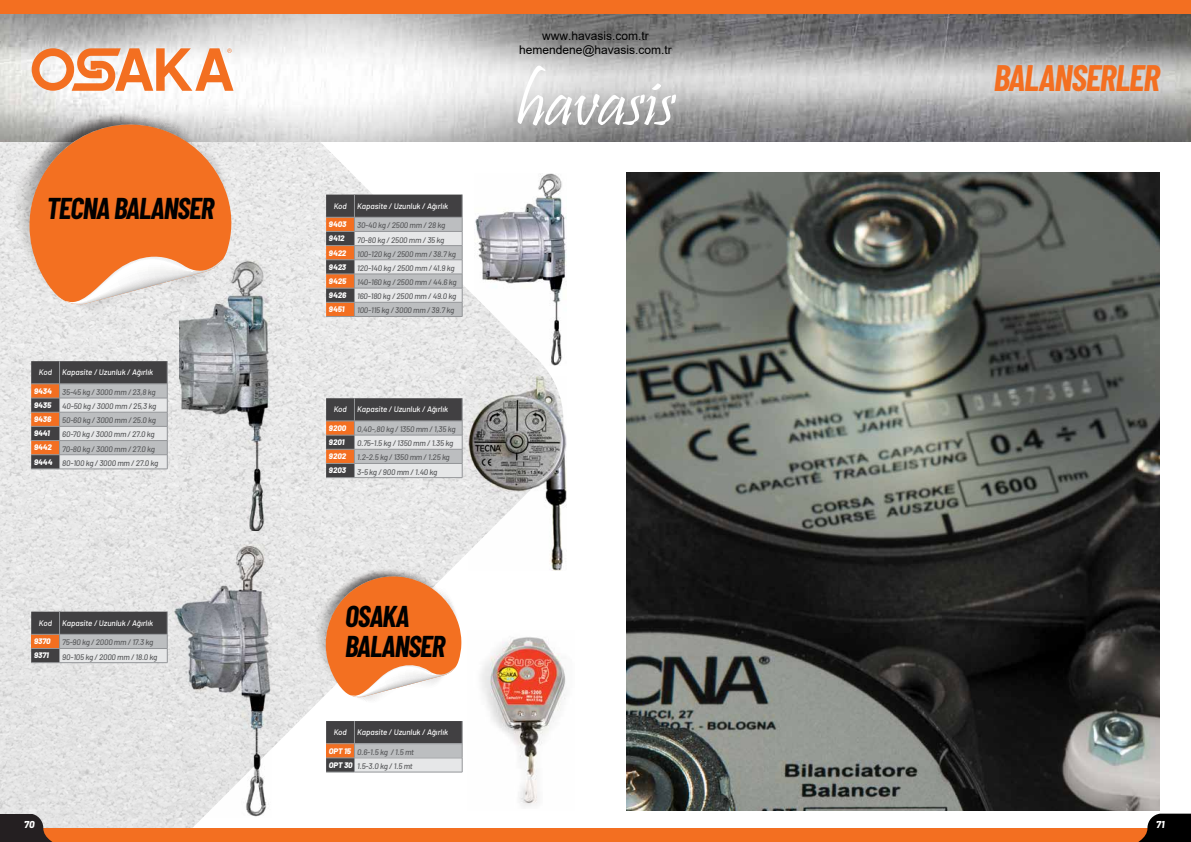
<style>
.page{position:relative;width:1191px;height:842px;background:#fff}
.page>*{position:absolute;margin:0;border:0;box-sizing:border-box;transform-origin:0 0}
.t1{font:72px "Pristina";color:#fff}
.t2{font:italic 700 36px "Barlow Condensed";letter-spacing:-.03em;color:#f36f21}
.t3{font:italic 700 29.4px/29.4px "Barlow Condensed";letter-spacing:-.03em;color:#000}
.t4{font:12px/14.4px "Arial";color:#000;text-align:center}
.t5{font:italic 800 10px "Barlow";color:#fff}
.t6{font:italic 500 8px/14.2px "Barlow";letter-spacing:-.02em;color:#58595b}
.t7{font:italic 500 8px "Barlow";color:#fff}
.t8{font:italic 800 8px "Barlow";letter-spacing:-.005em;color:#fff}
.s1{font-weight:800;color:#fff}
</style>
<div class="page">
<img style="left:0;top:142px;width:563px;height:687px">
<img style="left:0;top:13px;width:1191px;height:129px">
<svg style="left:32px;top:48px;width:201px;height:43px"></svg>
<div style="left:0;top:0;width:1191px;height:13px;background:#f36f21"></div>
<div style="left:0;top:829px;width:1191px;height:13px;background:#f36f21"></div>
<svg style="left:0;top:814px;width:97px;height:28px"></svg>
<svg style="left:1093px;top:814px;width:98px;height:28px"></svg>
<svg style="left:14px;top:101px;width:215px;height:212px"></svg>
<svg style="left:18px;top:115px;width:215px;height:190px;background:#d3d3d2"></svg>
<svg style="left:29px;top:124px;width:202px;height:183px;background:#ea8b51"></svg>
<svg style="left:315px;top:560px;width:147px;height:143px"></svg>
<img style="left:180px;top:261px;width:90px;height:269px">
<img style="left:475px;top:173px;width:91px;height:193px">
<img style="left:172px;top:545px;width:99px;height:272px">
<img style="left:468px;top:376px;width:98px;height:195px">
<img style="left:468px;top:630px;width:98px;height:180px">
<svg style="left:326px;top:195px;width:137px;height:122px;background:#aa9f9a"></svg>
<hr style="left:354px;top:217px;width:108px;height:1px;background:#939598">
<svg style="left:31px;top:361px;width:137px;height:109px;background:#a79e9a"></svg>
<hr style="left:60px;top:384px;width:107px;height:1px;background:#939598">
<svg style="left:31px;top:612px;width:137px;height:51px;background:#8a8380"></svg>
<hr style="left:60px;top:634px;width:107px;height:1px;background:#939598">
<svg style="left:326px;top:721px;width:137px;height:52px;background:#8b8482"></svg>
<hr style="left:354px;top:743px;width:108px;height:1px;background:#939598">
<svg style="left:326px;top:398px;width:137px;height:80px;background:#9d9591"></svg>
<hr style="left:354px;top:421px;width:108px;height:1px;background:#939598">
<img style="left:626px;top:173px;width:533px;height:638px">
<h3 class="t3" style="left:46px;top:193px;width:169px">TECNA BALANSER</h3>
<p class="t7" style="left:39px;top:367px;width:15px">Kod</p>
<p class="t7" style="left:62px;top:367px;width:92px">Kapasite / Uzunluk / Ağırlık</p>
<p class="t8" style="left:34px;top:385px;width:19px">9434</p>
<p class="t6" style="left:62px;top:384px;width:95px">35-45 kg / 3000 mm / 23,8 kg</p>
<p class="t8" style="left:34px;top:399px;width:19px">9435</p>
<p class="t6" style="left:62px;top:398px;width:96px">40-50 kg / 3000 mm / 25,3 kg</p>
<p class="t8" style="left:34px;top:413px;width:19px">9436</p>
<p class="t6" style="left:62px;top:413px;width:95px">50-60 kg / 3000 mm / 25.0 kg</p>
<p class="t8" style="left:34px;top:427px;width:18px">9441</p>
<p class="t6" style="left:62px;top:427px;width:94px">60-70 kg / 3000 mm / 27.0 kg</p>
<p class="t8" style="left:34px;top:442px;width:19px">9442</p>
<p class="t6" style="left:34px;top:441px;width:126px;text-indent:28px">70-80 kg / 3000 mm / 27.0 kg<br><span class="s1">9444</span> 80-100 kg / 3000 mm / 27.0 kg</p>
<p class="t7" style="left:39px;top:617px;width:15px">Kod</p>
<p class="t7" style="left:62px;top:617px;width:92px">Kapasite / Uzunluk / Ağırlık</p>
<p class="t8" style="left:34px;top:635px;width:18px">9370</p>
<p class="t6" style="left:62px;top:635px;width:93px">75-90 kg / 2000 mm / 17.3 kg</p>
<p class="t8" style="left:34px;top:649px;width:17px">9371</p>
<p class="t6" style="left:62px;top:649px;width:97px">90-105 kg / 2000 mm / 18.0 kg</p>
<p class="t7" style="left:334px;top:200px;width:15px">Kod</p>
<p class="t7" style="left:357px;top:200px;width:92px">Kapasite / Uzunluk / Ağırlık</p>
<p class="t8" style="left:329px;top:218px;width:19px">9403</p>
<p class="t6" style="left:357px;top:218px;width:90px">30-40 kg / 2500 mm / 28 kg</p>
<p class="t8" style="left:329px;top:232px;width:17px">9412</p>
<p class="t6" style="left:357px;top:232px;width:89px">70-80 kg / 2500 mm / 35 kg</p>
<p class="t8" style="left:329px;top:247px;width:19px">9422</p>
<p class="t6" style="left:357px;top:246px;width:100px">100-120 kg / 2500 mm / 38.7 kg</p>
<p class="t8" style="left:329px;top:261px;width:19px">9423</p>
<p class="t6" style="left:357px;top:260px;width:99px">120-140 kg / 2500 mm / 41.9 kg</p>
<p class="t8" style="left:329px;top:275px;width:19px">9425</p>
<p class="t6" style="left:357px;top:274px;width:101px">140-160 kg / 2500 mm / 44.6 kg</p>
<p class="t8" style="left:329px;top:289px;width:19px">9426</p>
<p class="t6" style="left:357px;top:289px;width:101px">160-180 kg / 2500 mm / 49.0 kg</p>
<p class="t8" style="left:329px;top:303px;width:17px">9451</p>
<p class="t6" style="left:357px;top:303px;width:99px">100-115 kg / 3000 mm / 39.7 kg</p>
<p class="t7" style="left:334px;top:404px;width:15px">Kod</p>
<p class="t7" style="left:357px;top:404px;width:92px">Kapasite / Uzunluk / Ağırlık</p>
<p class="t8" style="left:329px;top:422px;width:19px">9200</p>
<p class="t6" style="left:357px;top:421px;width:100px">0,40-,80 kg / 1350 mm / 1,35 kg</p>
<p class="t8" style="left:329px;top:436px;width:17px">9201</p>
<p class="t6" style="left:357px;top:436px;width:98px">0.75-1.5 kg / 1350 mm / 1.35 kg</p>
<p class="t8" style="left:329px;top:450px;width:19px">9202</p>
<p class="t6" style="left:357px;top:450px;width:94px">1.2-2.5 kg / 1350 mm / 1.25 kg</p>
<p class="t8" style="left:329px;top:464px;width:19px">9203</p>
<p class="t6" style="left:357px;top:464px;width:82px">3-5 kg / 900 mm / 1.40 kg</p>
<h3 class="t3" style="left:345px;top:600px;width:101px">OSAKA<br>BALANSER</h3>
<p class="t7" style="left:334px;top:726px;width:15px">Kod</p>
<p class="t7" style="left:357px;top:726px;width:92px">Kapasite / Uzunluk / Ağırlık</p>
<p class="t6" style="left:329px;top:744px;width:87px"><span class="s1">OPT 15</span> 0.6-1.5 kg / 1.5 mt<br><span class="s1">OPT 30</span> 1.5-3.0 kg / 1.5 mt</p>
<h3 class="t4" style="left:519px;top:28px;width:154px">www.havasis.com.tr hemendene@havasis.com.tr</h3>
<h1 class="t1" style="left:515px;top:62px;width:161px">havasis</h1>
<h2 class="t2" style="left:994px;top:52px;width:167px">BALANSERLER</h2>
<p class="t5" style="left:24px;top:817px;width:12px">70</p>
<p class="t5" style="left:1156px;top:817px;width:10px">71</p>
</div>
